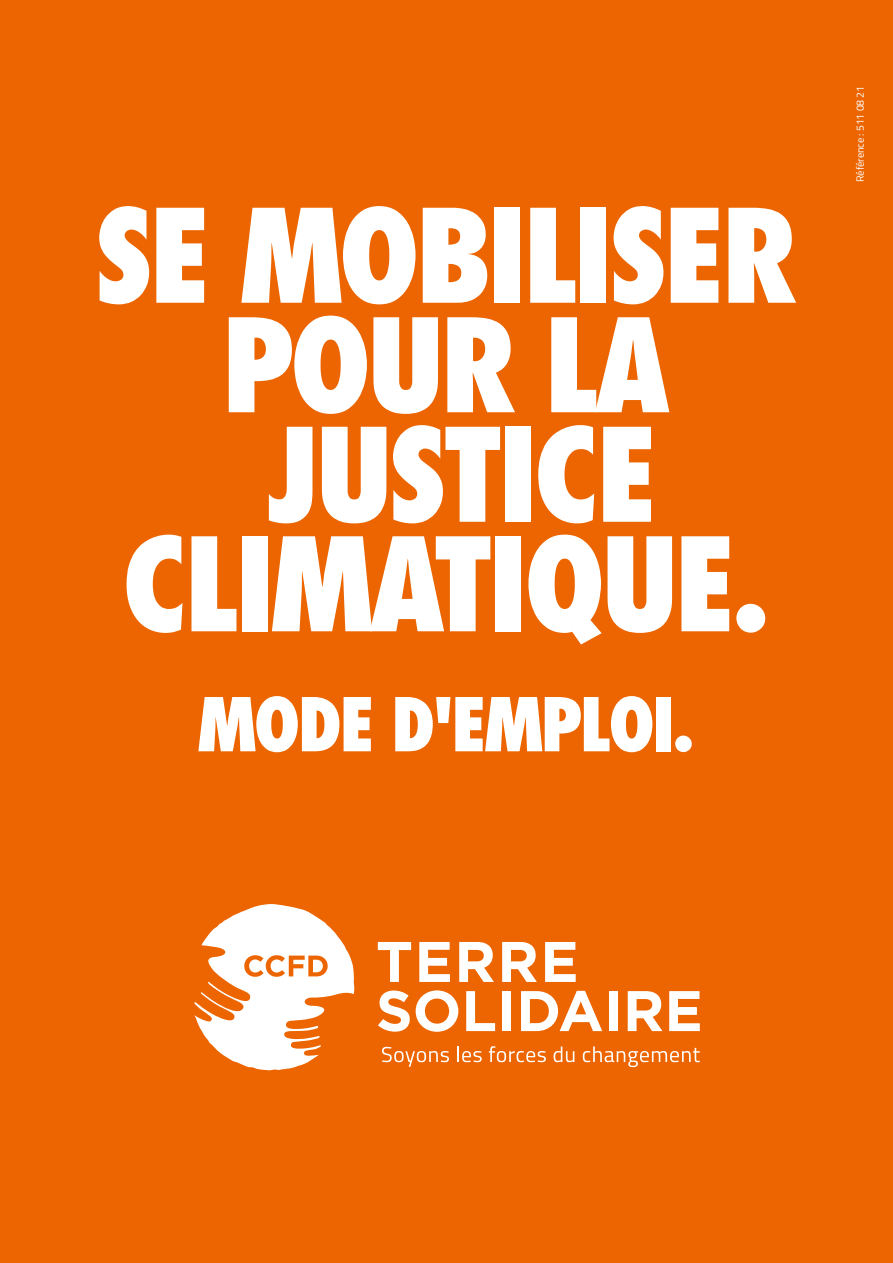
<style>
.page{position:relative;width:893px;height:1263px;background:#ec6500}
.page>*{position:absolute;margin:0;border:0;box-sizing:border-box;transform-origin:0 0}
.t1{font:800 condensed 126px/109.5px "Futura LT";letter-spacing:-.04em;color:#fff;text-align:center}
.t2{font:800 condensed 72px "Futura LT";letter-spacing:-.04em;color:#fff}
.t3{font:10.5px "Titillium";letter-spacing:-.005em;color:#fff}
</style>
<div class="page">
<div style="left:609px;top:991px;width:9px;height:40px;background:#fff"></div>
<svg style="left:628px;top:991px;width:34px;height:40px"></svg>
<svg style="left:669px;top:991px;width:31px;height:40px"></svg>
<svg style="left:378px;top:942px;width:33px;height:40px"></svg>
<svg style="left:419px;top:942px;width:31px;height:40px"></svg>
<svg style="left:459px;top:942px;width:35px;height:40px"></svg>
<svg style="left:502px;top:942px;width:35px;height:40px"></svg>
<svg style="left:545px;top:942px;width:31px;height:40px"></svg>
<svg style="left:378px;top:990px;width:32px;height:42px"></svg>
<svg style="left:416px;top:990px;width:42px;height:42px"></svg>
<svg style="left:466px;top:991px;width:29px;height:40px"></svg>
<div style="left:502px;top:991px;width:9px;height:40px;background:#fff"></div>
<svg style="left:521px;top:991px;width:81px;height:40px"></svg>
<svg style="left:194px;top:904px;width:160px;height:166px"></svg>
<svg style="left:382px;top:1047px;width:67px;height:20px"></svg>
<svg style="left:457px;top:1046px;width:25px;height:16px"></svg>
<svg style="left:489px;top:1046px;width:57px;height:16px"></svg>
<svg style="left:554px;top:1046px;width:20px;height:16px"></svg>
<svg style="left:583px;top:1046px;width:117px;height:21px"></svg>
<p class="t1" style="left:94px;top:201px;width:704px">SE MOBILISER<br>POUR LA<br>JUSTICE<br>CLIMATIQUE.</p>
<p class="t2" style="left:197px;top:679px;width:499px">MODE D'EMPLOI.</p>
<p class="t3" style="left:852px;top:182px;width:98px;rotate:-90deg">Référence : 511 08 21</p>
</div>
